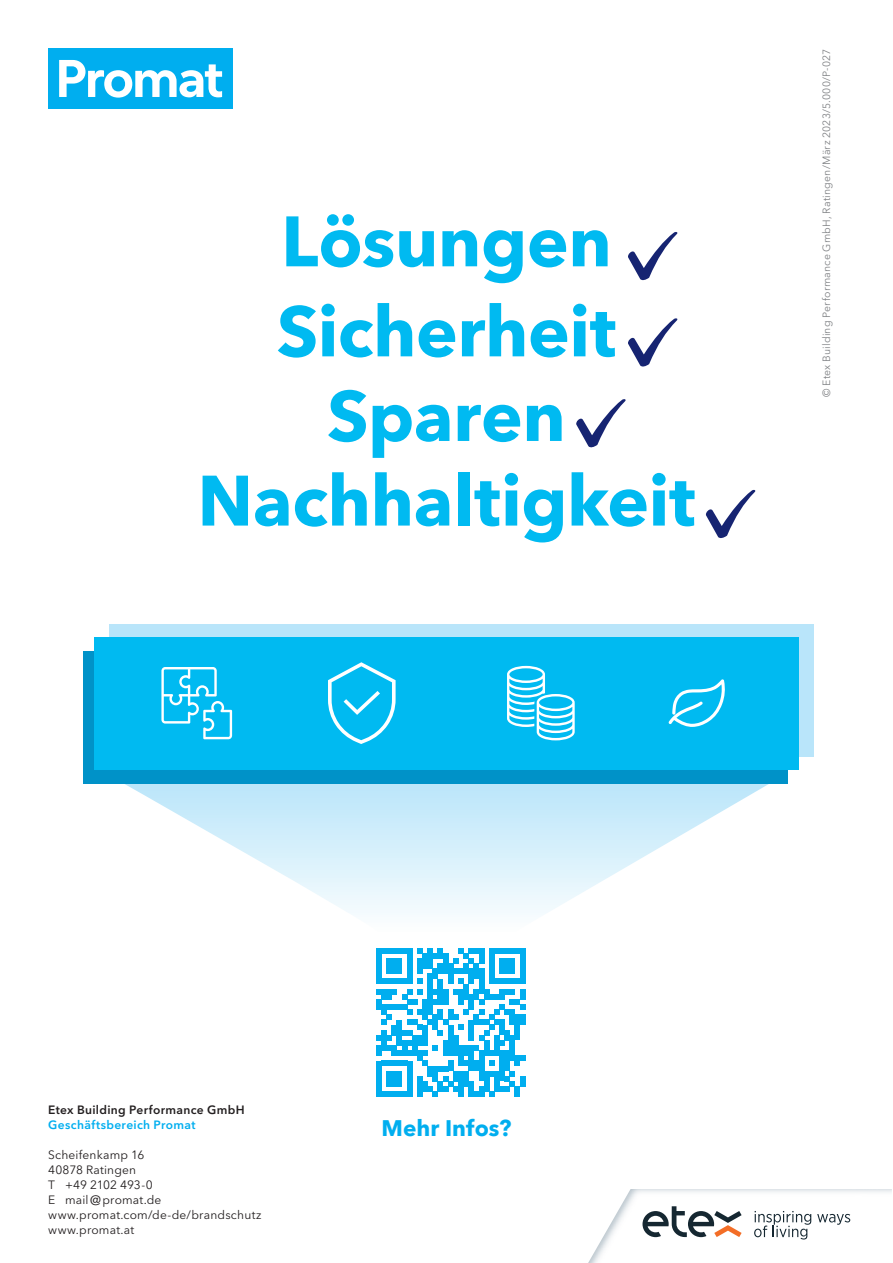
<style>
.page{position:relative;width:893px;height:1263px;background:#fff}
.page>*{position:absolute;margin:0;border:0;box-sizing:border-box;transform-origin:0 0}
.t1{font:700 70.5px/86.4px "Avenir Next W1 G";letter-spacing:-.005em;color:#00baf1;text-align:center}
.t2{font:700 22.5px "Avenir Next";letter-spacing:.005em;color:#00aeef}
.t3{font:12px/15px "Avenir Next W1 G";letter-spacing:.015em;color:#231f20}
.t4{font:600 12px "Avenir Next W1 G";letter-spacing:.03em;color:#231f20}
.t5{font:600 12px "Avenir Next W1 G";letter-spacing:.03em;color:#00aeef}
.t6{font:10.5px "Avenir Next W1 G";letter-spacing:.02em;color:#808285}
.s1{font-size:13.5px}
</style>
<div class="page">
<svg style="left:125px;top:784px;width:644px;height:131px"></svg>
<div style="left:83px;top:651px;width:704px;height:133px;background:#0092c8"></div>
<svg style="left:588px;top:1189px;width:304px;height:74px"></svg>
<div style="left:48px;top:49px;width:185px;height:60px;background:#00aeef"></div>
<svg style="left:59px;top:60px;width:163px;height:38px"></svg>
<svg style="left:628px;top:232px;width:50px;height:49px"></svg>
<svg style="left:628px;top:318px;width:50px;height:49px"></svg>
<svg style="left:576px;top:399px;width:50px;height:49px"></svg>
<svg style="left:705px;top:489px;width:51px;height:50px"></svg>
<div style="left:109px;top:624px;width:705px;height:133px;background:#b9e5fa"></div>
<div style="left:94px;top:637px;width:705px;height:133px;background:#00baf1"></div>
<svg style="left:507px;top:666px;width:68px;height:74px"></svg>
<svg style="left:161px;top:667px;width:71px;height:72px"></svg>
<svg style="left:328px;top:662px;width:68px;height:82px"></svg>
<svg style="left:669px;top:679px;width:56px;height:48px"></svg>
<svg style="left:376px;top:948px;width:149px;height:149px"></svg>
<div style="left:520px;top:1076px;width:5px;height:10px;background:#00aeef"></div>
<h1 class="t1" style="left:197px;top:198px;width:499px">Lösungen<br>Sicherheit<br>Sparen<br>Nachhaltigkeit</h1>
<p class="t6" style="left:820px;top:397px;width:350px;rotate:-90deg">© Etex Building Performance GmbH, Ratingen/März 2023/5.000/P-027</p>
<p class="t4" style="left:48px;top:1102px;width:198px">Etex Building Performance GmbH</p>
<p class="t5" style="left:48px;top:1117px;width:149px">Geschäftsbereich Promat</p>
<p class="t3" style="left:48px;top:1147px;width:215px">Scheifenkamp 16<br>40878 Ratingen<br>T +49 2102 493-0<br>E mail <span class="s1">@</span> promat.de www.promat.com/de-de/brandschutz www.promat.at</p>
<h2 class="t2" style="left:382px;top:1109px;width:131px">Mehr Infos?</h2>
</div>
